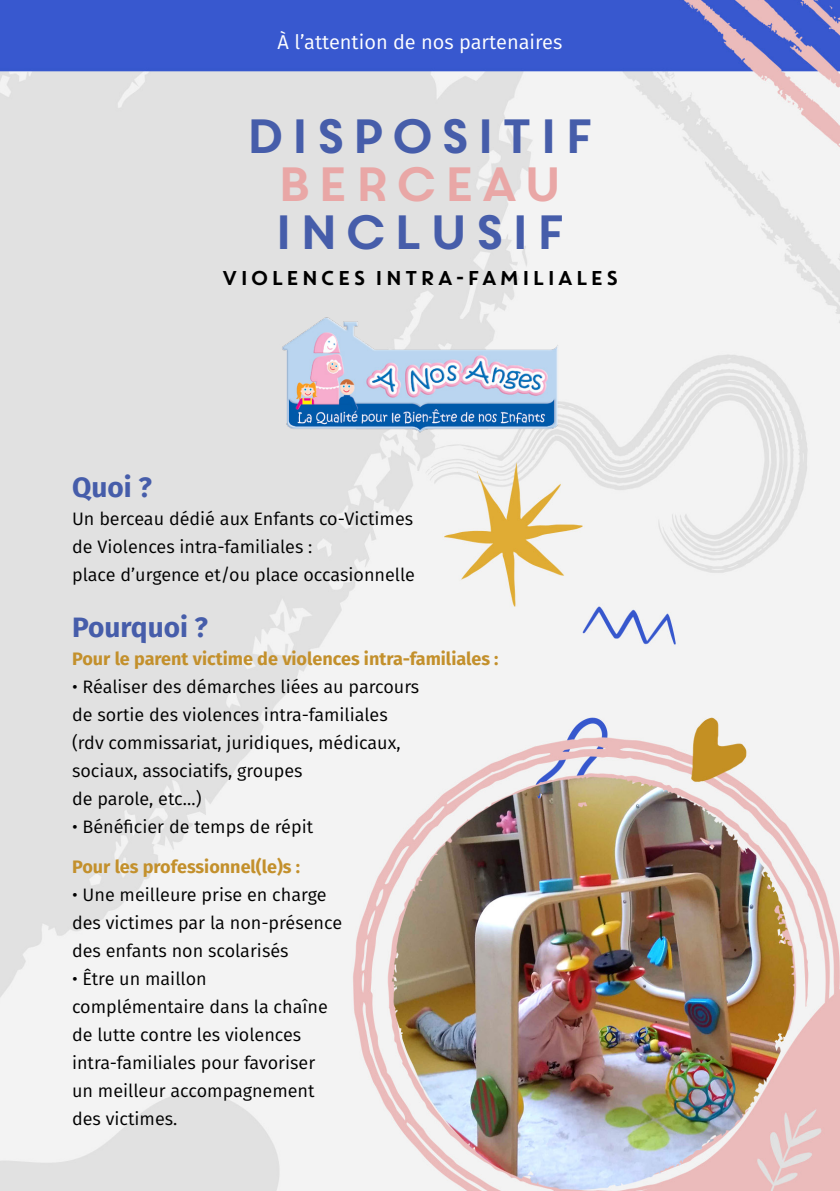
<style>
.page{position:relative;width:840px;height:1191px;background:#fff}
.page>*{position:absolute;margin:0;border:0;box-sizing:border-box;transform-origin:0 0}
.t1{font:48px "Core Circus";color:#465daa}
.t2{font:48px "Core Circus";color:#e9a7a6}
.t3{font:700 28px "Fira Sans";color:#465daa}
.t4{font:20px "Fira Sans";color:#fff}
.t5{font:20px "Core Circus";color:#000}
.t6{font:18px/28px "Fira Sans";color:#000}
.t7{font:700 18px "Fira Sans";color:#c3902c}
</style>
<div class="page">
<img style="left:0;top:0;width:839px;height:1191px">
<img style="left:275px;top:313px;width:289px;height:123px">
<p class="t4" style="left:277px;top:27px;width:286px">à l’attention de nos partenaires</p>
<h1 class="t1" style="left:242px;top:103px;width:356px">DISPOSITIF</h1>
<h1 class="t2" style="left:274px;top:151px;width:293px">BERCEAU</h1>
<h1 class="t1" style="left:271px;top:199px;width:299px">INCLUSIF</h1>
<p class="t5" style="left:220px;top:264px;width:400px">VIOLENCES INTRA-FAMILIALES</p>
<h2 class="t3" style="left:72px;top:463px;width:81px">Quoi ?</h2>
<p class="t6" style="left:72px;top:504px;width:344px">Un berceau dédié aux Enfants co-Victimes de Violences intra-familiales :<br>place d’urgence et/ou place occasionnelle</p>
<h2 class="t3" style="left:72px;top:603px;width:137px">Pourquoi ?</h2>
<p class="t7" style="left:72px;top:643px;width:428px">Pour le parent victime de violences intra-familiales :</p>
<p class="t6" style="left:72px;top:672px;width:348px">• Réaliser des démarches liées au parcours de sortie des violences intra-familiales (rdv commissariat, juridiques, médicaux, sociaux, associatifs, groupes<br>de parole, etc…)</p>
<p class="t6" style="left:72px;top:812px;width:242px">• Bénéficier de temps de répit</p>
<p class="t7" style="left:72px;top:851px;width:229px">Pour les professionnel(le)s :</p>
<p class="t6" style="left:72px;top:880px;width:271px">• Une meilleure prise en charge des victimes par la non-présence des enfants non scolarisés</p>
<p class="t6" style="left:72px;top:964px;width:257px">• Être un maillon complémentaire dans la chaîne de lutte contre les violences intra-familiales pour favoriser un meilleur accompagnement des victimes.</p>
</div>
